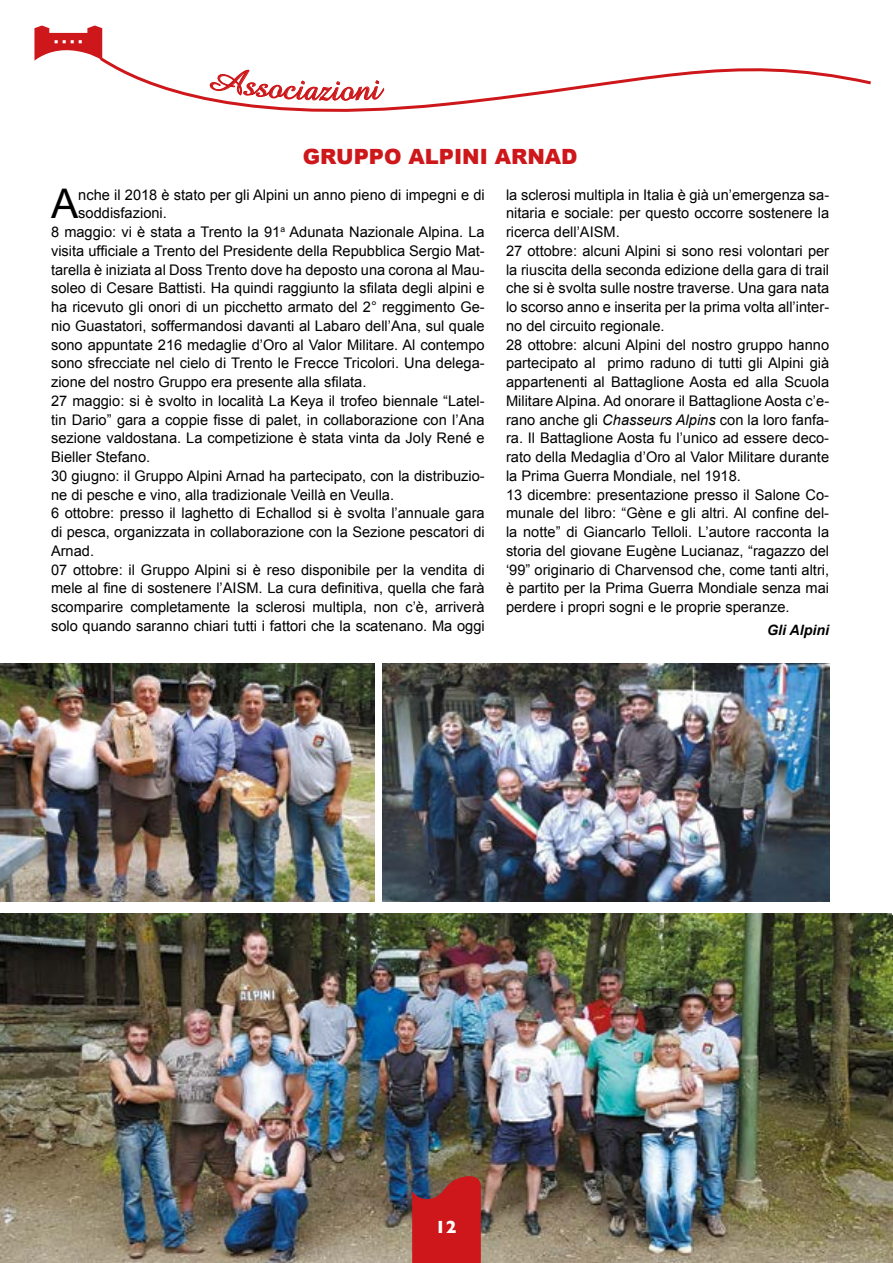
<style>
.page{position:relative;width:893px;height:1263px;background:#fff}
.page>*{position:absolute;margin:0;border:0;box-sizing:border-box;transform-origin:0 0}
.t1{font:40.8px "Arial";color:#000}
.t2{font:36px "Amazone BT";color:#cd171a}
.t3{font:900 21px "Arial";color:#cd171a}
.t4{font:700 18px "Gill Sans";color:#fff}
.t5{font:14.7px/18.8px "Arial";color:#000}
.t6{font:italic 700 14.25px "Arial";color:#000}
.s1{font-style:italic}
</style>
<div class="page">
<img style="left:0;top:914px;width:893px;height:349px">
<img style="left:383px;top:663px;width:446px;height:238px">
<img style="left:0;top:663px;width:374px;height:238px">
<svg style="left:412px;top:1174px;width:69px;height:89px;background:#b92124"></svg>
<svg style="left:34px;top:26px;width:68px;height:35px"></svg>
<svg style="left:97px;top:52px;width:774px;height:59px"></svg>
<svg style="left:209px;top:61px;width:175px;height:51px"></svg>
<h2 class="t2" style="left:332px;top:68px;width:10px">i</h2>
<h3 class="t3" style="left:303px;top:141px;width:276px">GRUPPO ALPINI ARNAD</h3>
<p class="t5" style="left:506px;top:185px;width:325px">la sclerosi multipla in Italia è già un’emergenza sa&shy;nitaria e sociale: per questo occorre sostenere la ricerca dell’AISM.<br>27 ottobre: alcuni Alpini si sono resi volontari per la riuscita della seconda edizione della gara di trail che si è svolta sulle nostre traverse. Una gara nata lo scorso anno e inserita per la prima volta all’inter&shy;no del circuito regionale.<br>28 ottobre: alcuni Alpini del nostro gruppo hanno partecipato al primo raduno di tutti gli Alpini già appartenenti al Battaglione Aosta ed alla Scuola Militare Alpina. Ad onorare il Battaglione Aosta c’e&shy;rano anche gli <span class="s1">Chasseurs Alpins</span> con la loro fanfa&shy;ra. Il Battaglione Aosta fu l’unico ad essere deco&shy;rato della Medaglia d’Oro al Valor Militare durante la Prima Guerra Mondiale, nel 1918.<br>13 dicembre: presentazione presso il Salone Co&shy;munale del libro: “Gène e gli altri. Al confine del&shy;la notte” di Giancarlo Telloli. L’autore racconta la storia del giovane Eugène Lucianaz, “ragazzo del ‘99” originario di Charvensod che, come tanti altri, è partito per la Prima Guerra Mondiale senza mai perdere i propri sogni e le proprie speranze.</p>
<p class="t6" style="left:767px;top:621px;width:64px">Gli Alpini</p>
<h1 class="t1" style="left:51px;top:177px;width:29px">A</h1>
<p class="t5" style="left:78px;top:185px;width:408px">nche il 2018 è stato per gli Alpini un anno pieno di impegni e di</p>
<p class="t5" style="left:78px;top:204px;width:90px">soddisfazioni.</p>
<p class="t5" style="left:51px;top:223px;width:435px">8 maggio: vi è stata a Trento la 91<sup>a</sup> Adunata Nazionale Alpina. La</p>
<p class="t5" style="left:51px;top:241px;width:435px">visita ufficiale a Trento del Presidente della Repubblica Sergio Mat-</p>
<p class="t5" style="left:51px;top:260px;width:435px">tarella è iniziata al Doss Trento dove ha deposto una corona al Mau-</p>
<p class="t5" style="left:51px;top:279px;width:435px">soleo di Cesare Battisti. Ha quindi raggiunto la sfilata degli alpini e</p>
<p class="t5" style="left:51px;top:298px;width:435px">ha ricevuto gli onori di un picchetto armato del 2° reggimento Ge-</p>
<p class="t5" style="left:51px;top:316px;width:435px">nio Guastatori, soffermandosi davanti al Labaro dell’Ana, sul quale</p>
<p class="t5" style="left:51px;top:335px;width:435px">sono appuntate 216 medaglie d’Oro al Valor Militare. Al contempo</p>
<p class="t5" style="left:51px;top:354px;width:435px">sono sfrecciate nel cielo di Trento le Frecce Tricolori. Una delega-</p>
<p class="t5" style="left:51px;top:373px;width:317px">zione del nostro Gruppo era presente alla sfilata.</p>
<p class="t5" style="left:51px;top:391px;width:435px">27 maggio: si è svolto in località La Keya il trofeo biennale “Latel-</p>
<p class="t5" style="left:51px;top:410px;width:435px">tin Dario” gara a coppie fisse di palet, in collaborazione con l’Ana</p>
<p class="t5" style="left:51px;top:429px;width:435px">sezione valdostana. La competizione è stata vinta da Joly René e</p>
<p class="t5" style="left:51px;top:448px;width:101px">Bieller Stefano.</p>
<p class="t5" style="left:51px;top:466px;width:435px">30 giugno: il Gruppo Alpini Arnad ha partecipato, con la distribuzio-</p>
<p class="t5" style="left:51px;top:485px;width:345px">ne di pesche e vino, alla tradizionale Veillà en Veulla.</p>
<p class="t5" style="left:51px;top:504px;width:435px">6 ottobre: presso il laghetto di Echallod si è svolta l’annuale gara</p>
<p class="t5" style="left:51px;top:523px;width:435px">di pesca, organizzata in collaborazione con la Sezione pescatori di</p>
<p class="t5" style="left:51px;top:541px;width:45px">Arnad.</p>
<p class="t5" style="left:51px;top:560px;width:435px">07 ottobre: il Gruppo Alpini si è reso disponibile per la vendita di</p>
<p class="t5" style="left:51px;top:579px;width:435px">mele al fine di sostenere l’AISM. La cura definitiva, quella che farà</p>
<p class="t5" style="left:51px;top:598px;width:435px">scomparire completamente la sclerosi multipla, non c’è, arriverà</p>
<p class="t5" style="left:51px;top:616px;width:435px">solo quando saranno chiari tutti i fattori che la scatenano. Ma oggi</p>
<p class="t4" style="left:435px;top:1216px;width:23px">12</p>
</div>
